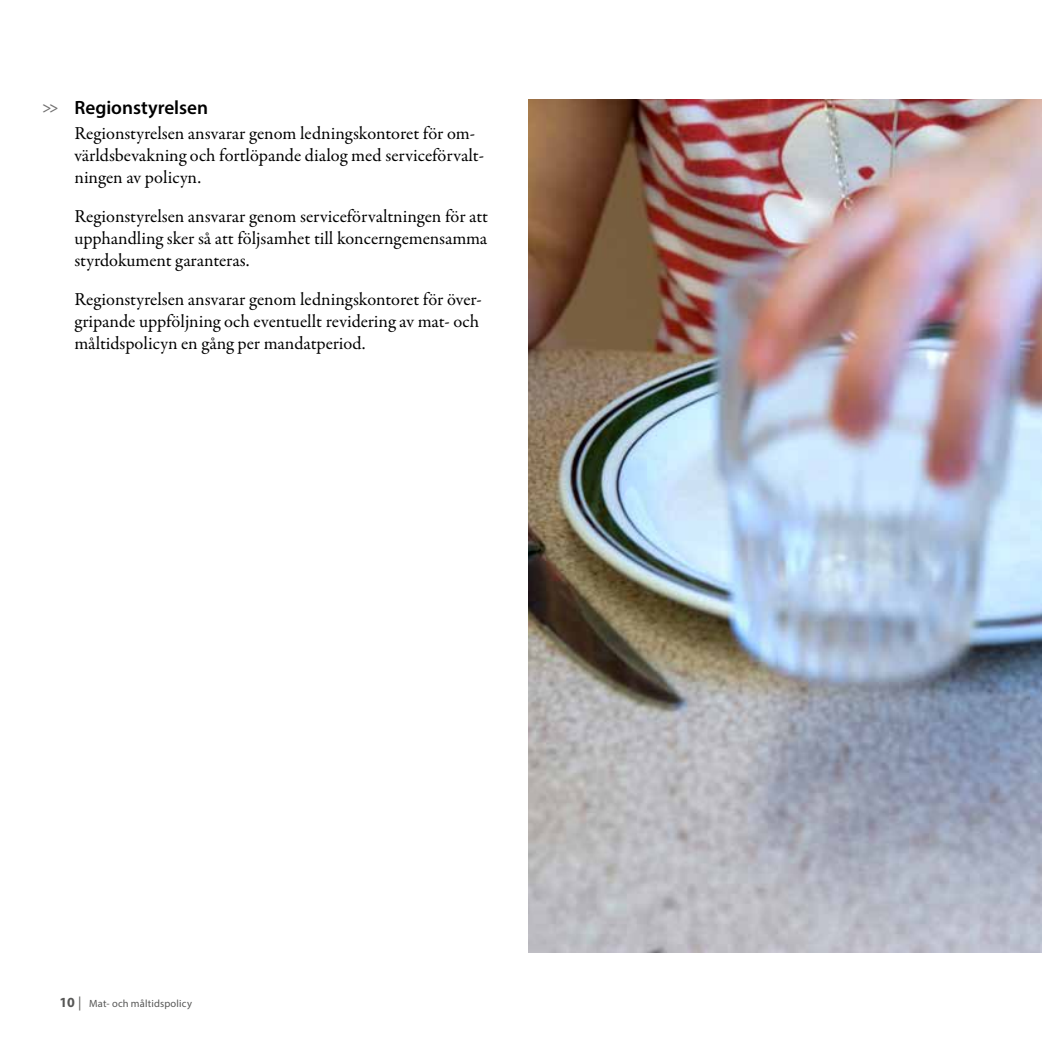
<style>
.page{position:relative;width:1042px;height:1042px;background:#fff}
.page>*{position:absolute;margin:0;border:0;box-sizing:border-box;transform-origin:0 0}
.t1{font:600 19.25px "Myriad Pro";color:#000}
.t2{font:18.38px/21.9px "Garamond Premr Pro";color:#000}
.t3{font:600 18.38px "Garamond Premr Pro";color:#706f6f}
.t4{font:10.5px "Myriad Pro";letter-spacing:.015em;color:#575756}
.s1{font-weight:700;font-size:14px}
.s2{font-size:14px}
</style>
<div class="page">
<img style="left:528px;top:99px;width:514px;height:853px">
<p class="t3" style="left:42px;top:96px;width:18px">&gt;&gt;</p>
<p class="t1" style="left:74px;top:95px;width:135px">Regionstyrelsen</p>
<p class="t2" style="left:74px;top:123px;width:411px">Regionstyrelsen ansvarar genom ledningskontoret för om&shy;världsbevakning och fortlöpande dialog med serviceförvalt&shy;ningen av policyn.</p>
<p class="t2" style="left:74px;top:206px;width:415px;text-align:justify">Regionstyrelsen ansvarar genom serviceförvaltningen för att upphandling sker så att följsamhet till koncerngemensamma styrdokument garanteras.</p>
<p class="t2" style="left:74px;top:289px;width:409px">Regionstyrelsen ansvarar genom ledningskontoret för över&shy;gripande uppföljning och eventuellt revidering av mat- och måltidspolicyn en gång per mandatperiod.</p>
<p class="t4" style="left:60px;top:996px;width:134px"><span class="s1">10</span> <span class="s2">|</span> Mat- och måltidspolicy</p>
</div>
